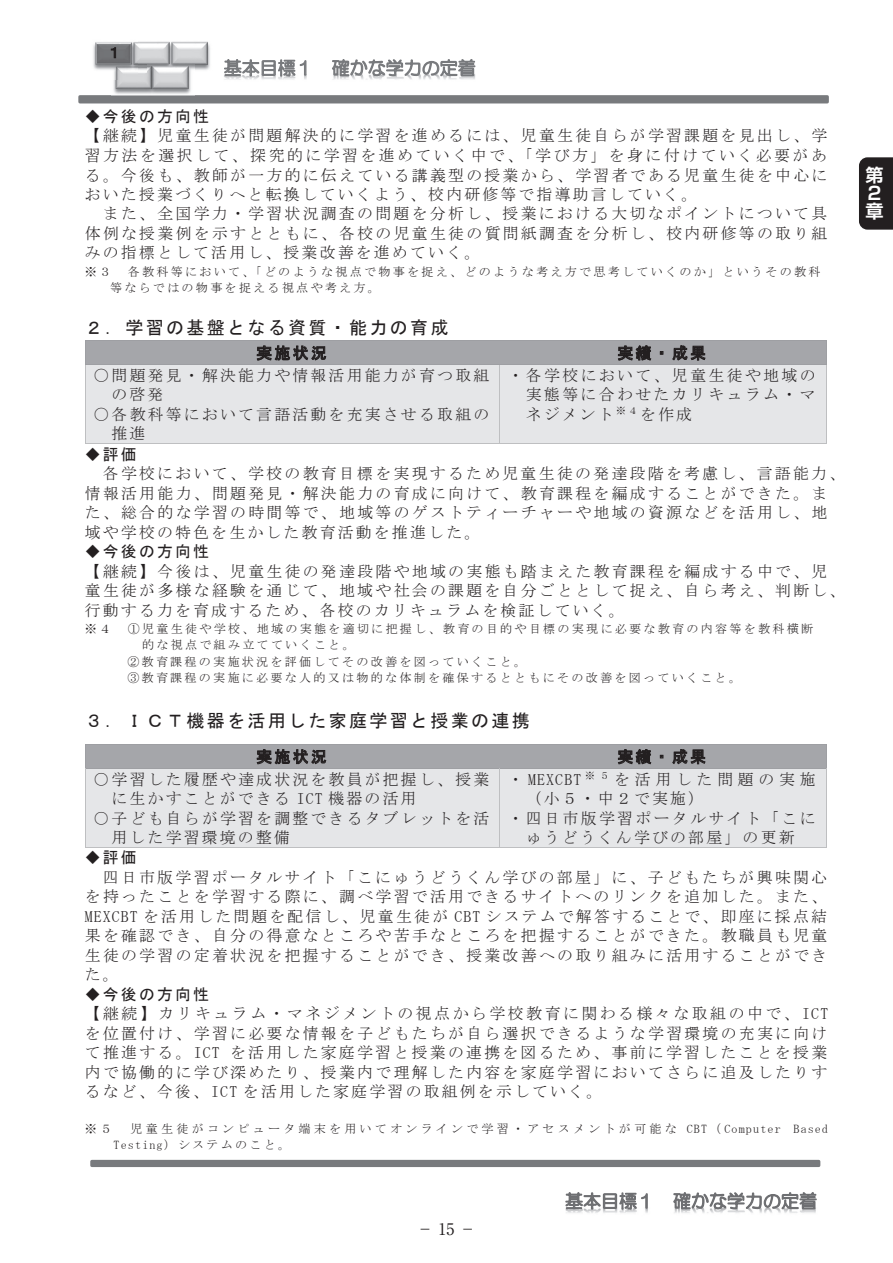
<style>
.page{position:relative;width:893px;height:1263px;background:#fff}
.page>*{position:absolute;margin:0;border:0;box-sizing:border-box;transform-origin:0 0}
.t1{font:18px "MS Gothic";letter-spacing:.13em;color:#231f20}
.t2{font:700 18px/18px "Shin Go Pr 6 De";color:#fff}
.t3{font:15.9px/19.5px "MS Mincho";letter-spacing:.15em;color:#231f20;text-align:justify}
.t4{font:15.9px "MS Gothic";letter-spacing:.15em;color:#231f20}
.t5{font:15.9px "MS Mincho";letter-spacing:.295em;color:#231f20}
.t6{font:15.9px "Ryumin Pr 6";color:#231f20}
.t7{font:13.5px "MS Mincho";color:#fff}
.t8{font:12px/16.5px "MS Mincho";letter-spacing:.195em;color:#231f20}
.t9{font:12px/16.5px "MS Mincho";letter-spacing:.255em;color:#231f20}
.s1{font-family:"MS Gothic";font-size:15px;color:#231f20}
</style>
<div class="page">
<div style="left:78px;top:95px;width:751px;height:8px;border:3px solid #787a7d"></div>
<div style="left:90px;top:1160px;width:730px;height:7px;border:3px solid #787a7d"></div>
<img style="left:224px;top:77px;width:251px;height:3px">
<svg style="left:224px;top:59px;width:252px;height:18px"></svg>
<img style="left:111px;top:73px;width:37px;height:24px">
<img style="left:137px;top:41px;width:30px;height:32px">
<img style="left:167px;top:41px;width:43px;height:29px">
<img style="left:93px;top:42px;width:44px;height:38px">
<img style="left:148px;top:64px;width:46px;height:33px">
<img style="left:565px;top:1210px;width:251px;height:3px">
<svg style="left:565px;top:1192px;width:252px;height:18px"></svg>
<div style="left:86px;top:341px;width:414px;height:23px;background:#a5a6aa"></div>
<div style="left:500px;top:341px;width:326px;height:23px;background:#a5a6aa"></div>
<hr style="left:86px;top:340px;width:414px;height:1px;background:#9e9fa3">
<hr style="left:500px;top:340px;width:326px;height:1px;background:#9e9fa3">
<div style="left:86px;top:365px;width:413px;height:78px;background:#e5e6e8"></div>
<div style="left:500px;top:365px;width:326px;height:78px;background:#e5e6e8"></div>
<svg style="left:85px;top:340px;width:1px;height:25px"></svg>
<hr style="left:86px;top:364px;width:413px;height:1px;background:#9e9fa3">
<hr style="left:501px;top:364px;width:325px;height:1px;background:#9e9fa3">
<svg style="left:826px;top:340px;width:1px;height:25px"></svg>
<hr style="left:85px;top:365px;width:1px;height:78px;background:#bebfc1">
<hr style="left:86px;top:443px;width:413px;height:1px;background:#bebfc1">
<hr style="left:499px;top:365px;width:1px;height:78px;background:#bebfc1">
<hr style="left:500px;top:443px;width:326px;height:1px;background:#bebfc1">
<hr style="left:826px;top:365px;width:1px;height:78px;background:#bebfc1">
<div style="left:86px;top:745px;width:414px;height:23px;background:#a5a6aa"></div>
<div style="left:500px;top:745px;width:326px;height:23px;background:#a5a6aa"></div>
<hr style="left:86px;top:744px;width:414px;height:1px;background:#9e9fa3">
<hr style="left:500px;top:744px;width:326px;height:1px;background:#9e9fa3">
<div style="left:86px;top:769px;width:413px;height:78px;background:#e5e6e8"></div>
<div style="left:500px;top:769px;width:326px;height:78px;background:#e5e6e8"></div>
<svg style="left:85px;top:744px;width:1px;height:25px"></svg>
<hr style="left:86px;top:768px;width:413px;height:1px;background:#9e9fa3">
<hr style="left:501px;top:768px;width:325px;height:1px;background:#9e9fa3">
<svg style="left:826px;top:744px;width:1px;height:25px"></svg>
<hr style="left:85px;top:769px;width:1px;height:78px;background:#bebfc1">
<hr style="left:86px;top:847px;width:413px;height:1px;background:#bebfc1">
<hr style="left:499px;top:769px;width:1px;height:78px;background:#bebfc1">
<hr style="left:500px;top:847px;width:326px;height:1px;background:#bebfc1">
<hr style="left:826px;top:769px;width:1px;height:78px;background:#bebfc1">
<div style="left:859px;top:157px;width:34px;height:73px;background:#231f20"></div>
<p class="t7" style="left:83px;top:47px;width:40px">１ <span class="s1">１</span></p>
<p class="t4" style="left:85px;top:108px;width:126px">◆今後の方向性</p>
<p class="t3" style="left:85px;top:126px;width:744px">【継続】児童生徒が問題解決的に学習を進めるには、児童生徒自らが学習課題を見出し、学習方法を選択して、探究的に学習を進めていく中で、「学び方」を身に付けていく必要がある。今後も、教師が一方的に伝えている講義型の授業から、学習者である児童生徒を中心においた授業づくりへと転換していくよう、校内研修等で指導助言していく。</p>
<p class="t3" style="left:85px;top:204px;width:744px;text-indent:18px">また、全国学力・学習状況調査の問題を分析し、授業における大切なポイントについて具体例な授業例を示すとともに、各校の児童生徒の質問紙調査を分析し、校内研修等の取り組みの指標として活用し、授業改善を進めていく。</p>
<p class="t8" style="left:85px;top:263px;width:28px">※３</p>
<p class="t8" style="left:110px;top:263px;width:712px;text-indent:18px">各教科等において、「どのような視点で物事を捉え、どのような考え方で思考していくのか」というその教科等ならではの物事を捉える視点や考え方。</p>
<p class="t1" style="left:85px;top:318px;width:365px">２．学習の基盤となる資質・能力の育成</p>
<p class="t4" style="left:256px;top:345px;width:72px">実施状況</p>
<p class="t4" style="left:617px;top:345px;width:90px">実績・成果</p>
<p class="t3" style="left:94px;top:365px;width:397px">〇問題発見・解決能力や情報活用能力が育つ取組</p>
<p class="t3" style="left:112px;top:385px;width:53px">の啓発</p>
<p class="t3" style="left:94px;top:404px;width:397px">〇各教科等において言語活動を充実させる取組の</p>
<p class="t3" style="left:112px;top:424px;width:35px">推進</p>
<p class="t3" style="left:526px;top:365px;width:291px;text-indent:-18px">・各学校において、児童生徒や地域の実態等に合わせたカリキュラム・マネジメント<sup>※４</sup>を作成</p>
<p class="t4" style="left:85px;top:446px;width:53px">◆評価</p>
<p class="t3" style="left:85px;top:464px;width:762px;text-align:left;text-indent:18px">各学校において、学校の教育目標を実現するため児童生徒の発達段階を考慮し、言語能力、情報活用能力、問題発見・解決能力の育成に向けて、教育課程を編成することができた。また、総合的な学習の時間等で、地域等のゲストティーチャーや地域の資源などを活用し、地域や学校の特色を生かした教育活動を推進した。</p>
<p class="t4" style="left:85px;top:543px;width:126px">◆今後の方向性</p>
<p class="t3" style="left:85px;top:561px;width:762px;text-align:left">【継続】今後は、児童生徒の発達段階や地域の実態も踏まえた教育課程を編成する中で、児童生徒が多様な経験を通じて、地域や社会の課題を自分ごととして捉え、自ら考え、判断し、行動する力を育成するため、各校のカリキュラムを検証していく。</p>
<p class="t8" style="left:85px;top:620px;width:28px">※４</p>
<p class="t8" style="left:128px;top:620px;width:687px">①児童生徒や学校、地域の実態を適切に把握し、教育の目的や目標の実現に必要な教育の内容等を教科横断</p>
<p class="t8" style="left:142px;top:637px;width:214px">的な視点で組み立てていくこと。</p>
<p class="t8" style="left:127px;top:653px;width:400px">②教育課程の実施状況を評価してその改善を図っていくこと。</p>
<p class="t8" style="left:127px;top:670px;width:615px">③教育課程の実施に必要な人的又は物的な体制を確保するとともにその改善を図っていくこと。</p>
<p class="t1" style="left:85px;top:712px;width:446px">３．ＩＣＴ機器を活用した家庭学習と授業の連携</p>
<p class="t4" style="left:256px;top:749px;width:72px">実施状況</p>
<p class="t4" style="left:617px;top:749px;width:90px">実績・成果</p>
<p class="t3" style="left:112px;top:769px;width:379px;text-indent:-18px">○学習した履歴や達成状況を教員が把握し、授業に生かすことができる ICT 機器の活用</p>
<p class="t3" style="left:112px;top:808px;width:379px;text-indent:-18px">○子ども自らが学習を調整できるタブレットを活用した学習環境の整備</p>
<p class="t5" style="left:508px;top:771px;width:309px">・MEXCBT<sup>※</sup> <sup>５</sup>を活用した問題の実施</p>
<p class="t3" style="left:526px;top:789px;width:180px">（小５・中２で実施）</p>
<p class="t3" style="left:508px;top:808px;width:309px">・四日市版学習ポータルサイト「こに</p>
<p class="t3" style="left:526px;top:828px;width:270px">ゅうどうくん学びの部屋」の更新</p>
<p class="t4" style="left:85px;top:850px;width:53px">◆評価</p>
<p class="t3" style="left:85px;top:867px;width:744px;text-indent:18px">四日市版学習ポータルサイト「こにゅうどうくん学びの部屋」に、子どもたちが興味関心を持ったことを学習する際に、調べ学習で活用できるサイトへのリンクを追加した。また、MEXCBT を活用した問題を配信し、児童生徒が CBT システムで解答することで、即座に採点結果を確認でき、自分の得意なところや苦手なところを把握することができた。教職員も児童生徒の学習の定着状況を把握することができ、授業改善への取り組みに活用することができた。</p>
<p class="t4" style="left:85px;top:986px;width:126px">◆今後の方向性</p>
<p class="t3" style="left:85px;top:1004px;width:745px">【継続】カリキュラム・マネジメントの視点から学校教育に関わる様々な取組の中で、ICTを位置付け、学習に必要な情報を子どもたちが自ら選択できるような学習環境の充実に向けて推進する。ICT を活用した家庭学習と授業の連携を図るため、事前に学習したことを授業内で協働的に学び深めたり、授業内で理解した内容を家庭学習においてさらに追及したりするなど、今後、ICT を活用した家庭学習の取組例を示していく。</p>
<p class="t8" style="left:85px;top:1120px;width:29px">※ ５</p>
<p class="t9" style="left:114px;top:1120px;width:716px;text-indent:17px">児童生徒がコンピュータ端末を用いてオンラインで学習・アセスメントが可能な CBT（Computer Based<br>Testing）システムのこと。</p>
<p class="t6" style="left:417px;top:1216px;width:60px">− 15 −</p>
<p class="t2" style="left:865px;top:165px;width:19px">第<br>２章</p>
</div>
